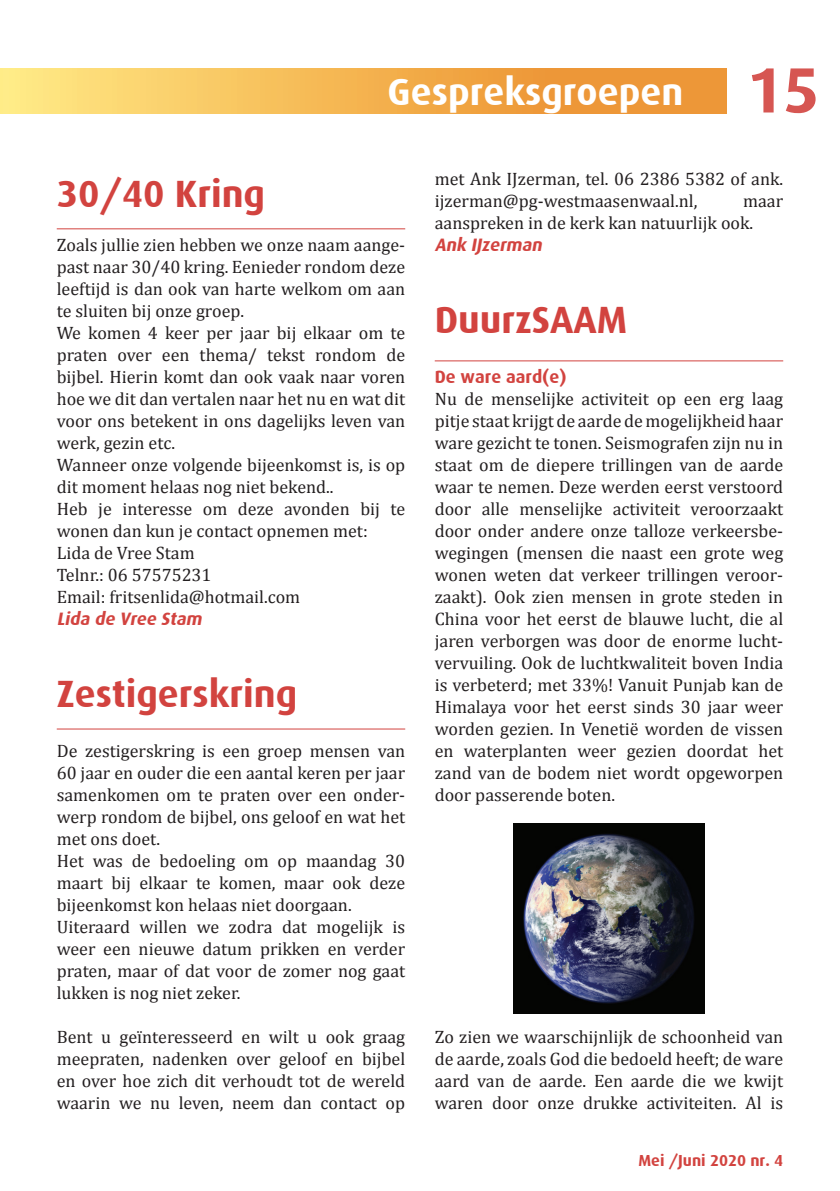
<style>
.page{position:relative;width:840px;height:1191px;background:#fff}
.page>*{position:absolute;margin:0;border:0;box-sizing:border-box;transform-origin:0 0}
.t1{font:700 64px "Dax";color:#d2433f}
.t2{font:700 38px "Dax";color:#d2433f}
.t3{font:700 38px "Dax";color:#fff}
.t4{font:18px/22px "Cambria";color:#231f20}
.t5{font:italic 700 18px "Dax";color:#d2433f}
.t6{font:700 18px "Dax";color:#d2433f}
.t7{font:700 16px "Dax";color:#d2433f}
</style>
<div class="page">
<div style="left:0;top:68px;width:726px;height:45px;background:linear-gradient(to right,#ffe680,#ea8728)"></div>
<hr style="left:57px;top:228px;width:348px;height:1px;background:#d2433f">
<hr style="left:57px;top:728px;width:348px;height:1px;background:#d2433f">
<hr style="left:434px;top:360px;width:348px;height:1px;background:#d2433f">
<img style="left:513px;top:823px;width:190px;height:190px">
<h2 class="t3" style="left:387px;top:70px;width:297px">Gespreksgroepen</h2>
<h1 class="t1" style="left:746px;top:54px;width:74px">15</h1>
<h2 class="t2" style="left:57px;top:172px;width:210px">30/40 Kring</h2>
<p class="t4" style="left:57px;top:234px;width:350px">Zoals jullie zien hebben we onze naam aange&shy;past naar 30/40 kring. Eenieder rondom deze leeftijd is dan ook van harte welkom om aan te sluiten bij onze groep.<br>We komen 4 keer per jaar bij elkaar om te praten over een thema/ tekst rondom de bijbel. Hierin komt dan ook vaak naar voren hoe we dit dan vertalen naar het nu en wat dit voor ons betekent in ons dagelijks leven van werk, gezin etc.<br>Wanneer onze volgende bijeenkomst is, is op dit moment helaas nog niet bekend..<br>Heb je interesse om deze avonden bij te wonen dan kun je contact opnemen met:<br>Lida de Vree Stam<br>Telnr.: 06 57575231<br>Email: fritsenlida@hotmail.com</p>
<p class="t5" style="left:57px;top:609px;width:150px">Lida de Vree Stam</p>
<h2 class="t2" style="left:57px;top:672px;width:242px">Zestigerskring</h2>
<p class="t4" style="left:57px;top:740px;width:350px">De zestigerskring is een groep mensen van 60 jaar en ouder die een aantal keren per jaar samenkomen om te praten over een onder&shy;werp rondom de bijbel, ons geloof en wat het met ons doet.<br>Het was de bedoeling om op maandag 30 maart bij elkaar te komen, maar ook deze bijeenkomst kon helaas niet doorgaan.<br>Uiteraard willen we zodra dat mogelijk is weer een nieuwe datum prikken en verder praten, maar of dat voor de zomer nog gaat lukken is nog niet zeker.</p>
<p class="t4" style="left:57px;top:1026px;width:350px;text-align:justify">Bent u geïnteresseerd en wilt u ook graag meepraten, nadenken over geloof en bijbel en over hoe zich dit verhoudt tot de wereld waarin we nu leven, neem dan contact op</p>
<p class="t4" style="left:434px;top:168px;width:350px">met Ank IJzerman, tel. 06 2386 5382 of ank. ijzerman@pg-westmaasenwaal.nl,</p>
<p class="t4" style="left:434px;top:190px;width:350px;text-indent:308px">maar aanspreken in de kerk kan natuurlijk ook.</p>
<p class="t5" style="left:434px;top:235px;width:112px">Ank IJzerman</p>
<h2 class="t2" style="left:434px;top:298px;width:194px">DuurzSAAM</h2>
<p class="t6" style="left:434px;top:367px;width:133px">De ware aard(e)</p>
<p class="t4" style="left:434px;top:388px;width:350px;text-align:justify">Nu de menselijke activiteit op een erg laag pitje staat krijgt de aarde de mogelijkheid haar ware gezicht te tonen. Seismografen zijn nu in staat om de diepere trillingen van de aarde waar te nemen. Deze werden eerst verstoord door alle menselijke activiteit veroorzaakt door onder andere onze talloze verkeersbe&shy;wegingen (mensen die naast een grote weg wonen weten dat verkeer trillingen veroor&shy;zaakt). Ook zien mensen in grote steden in China voor het eerst de blauwe lucht, die al jaren verborgen was door de enorme lucht&shy;vervuiling. Ook de luchtkwaliteit boven India is verbeterd; met 33%! Vanuit Punjab kan de Himalaya voor het eerst sinds 30 jaar weer worden gezien. In Venetië worden de vissen en waterplanten weer gezien doordat het zand van de bodem niet wordt opgeworpen door passerende boten.</p>
<p class="t4" style="left:434px;top:1026px;width:350px;text-align:justify">Zo zien we waarschijnlijk de schoonheid van de aarde, zoals God die bedoeld heeft; de ware aard van de aarde. Een aarde die we kwijt waren door onze drukke activiteiten. Al is</p>
<p class="t7" style="left:638px;top:1151px;width:146px">Mei /Juni 2020 nr. 4</p>
</div>
